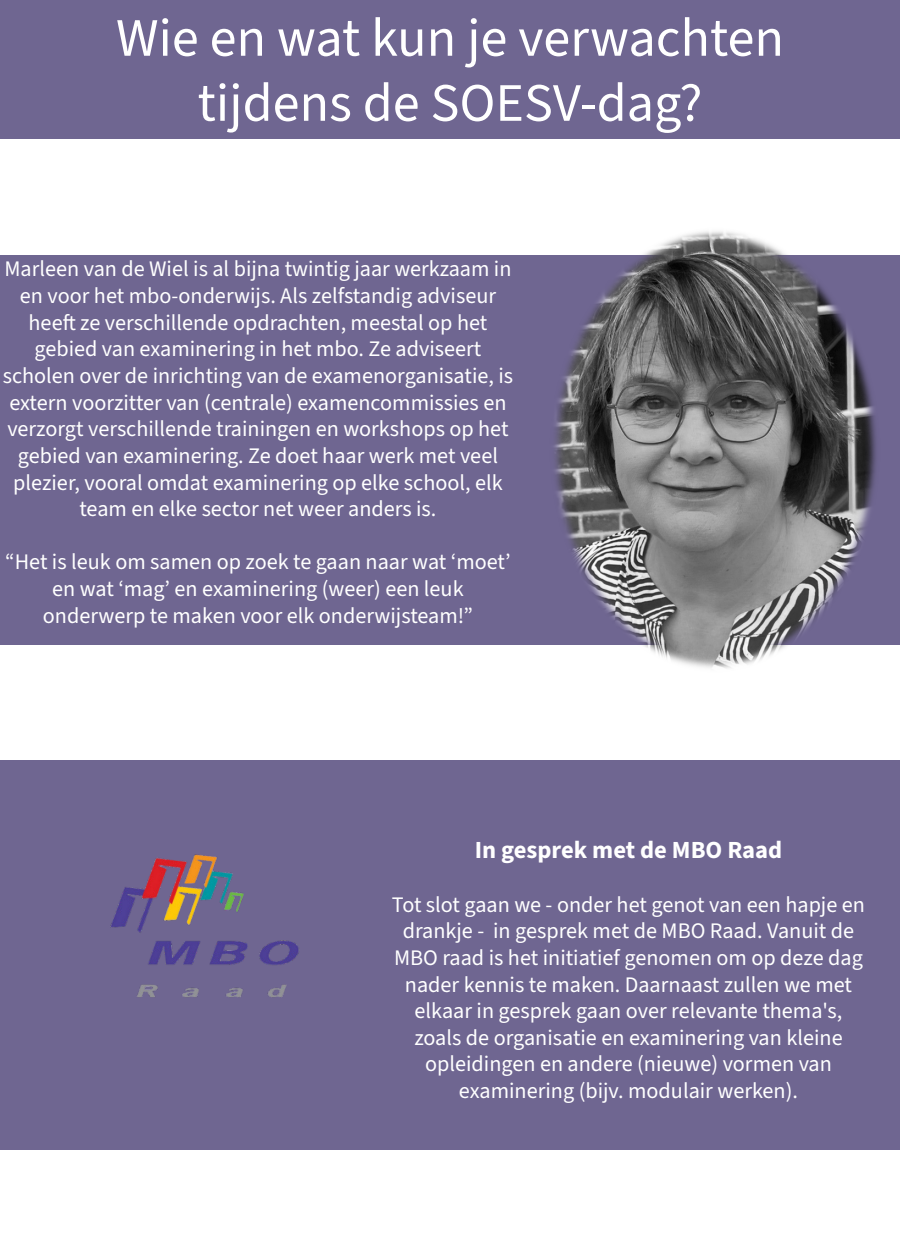
<style>
.page{position:relative;width:900px;height:1260px;background:#fff}
.page>*{position:absolute;margin:0;border:0;box-sizing:border-box;transform-origin:0 0}
.t1{font:54.25px/65px "Source Sans 3";color:#fff;text-align:center}
.t2{font:700 24.5px "Source Sans 3";color:#fff}
.t3{font:22.25px/26.8px "Source Sans 3";color:#fff;text-align:center}
</style>
<div class="page">
<div style="left:0;top:255px;width:900px;height:389px;background:#6f6691"></div>
<img style="left:550px;top:231px;width:331px;height:438px">
<div style="left:0;top:0;width:900px;height:138px;background:#6f6691"></div>
<div style="left:0;top:761px;width:900px;height:389px;background:#6f6691"></div>
<img style="left:110px;top:854px;width:189px;height:143px">
<h1 class="t1" style="left:116px;top:5px;width:670px">Wie en wat kun je verwachten tijdens de SOESV-dag?</h1>
<p class="t3" style="left:3px;top:256px;width:512px">Marleen van de Wiel is al bijna twintig jaar werkzaam in en voor het mbo-onderwijs. Als zelfstandig adviseur heeft ze verschillende opdrachten, meestal op het gebied van examinering in het mbo. Ze adviseert scholen over de inrichting van de examenorganisatie, is extern voorzitter van (centrale) examencommissies en verzorgt verschillende trainingen en workshops op het gebied van examinering. Ze doet haar werk met veel plezier, vooral omdat examinering op elke school, elk team en elke sector net weer anders is.</p>
<p class="t3" style="left:5px;top:549px;width:507px">“Het is leuk om samen op zoek te gaan naar wat ‘moet’ en wat ‘mag’ en examinering (weer) een leuk onderwerp te maken voor elk onderwijsteam!”</p>
<p class="t2" style="left:475px;top:834px;width:309px">In gesprek met de MBO Raad</p>
<p class="t3" style="left:392px;top:891px;width:475px">Tot slot gaan we - onder het genot van een hapje en drankje - in gesprek met de MBO Raad. Vanuit de MBO raad is het initiatief genomen om op deze dag nader kennis te maken. Daarnaast zullen we met elkaar in gesprek gaan over relevante thema's, zoals de organisatie en examinering van kleine opleidingen en andere (nieuwe) vormen van examinering (bijv. modulair werken).</p>
</div>
